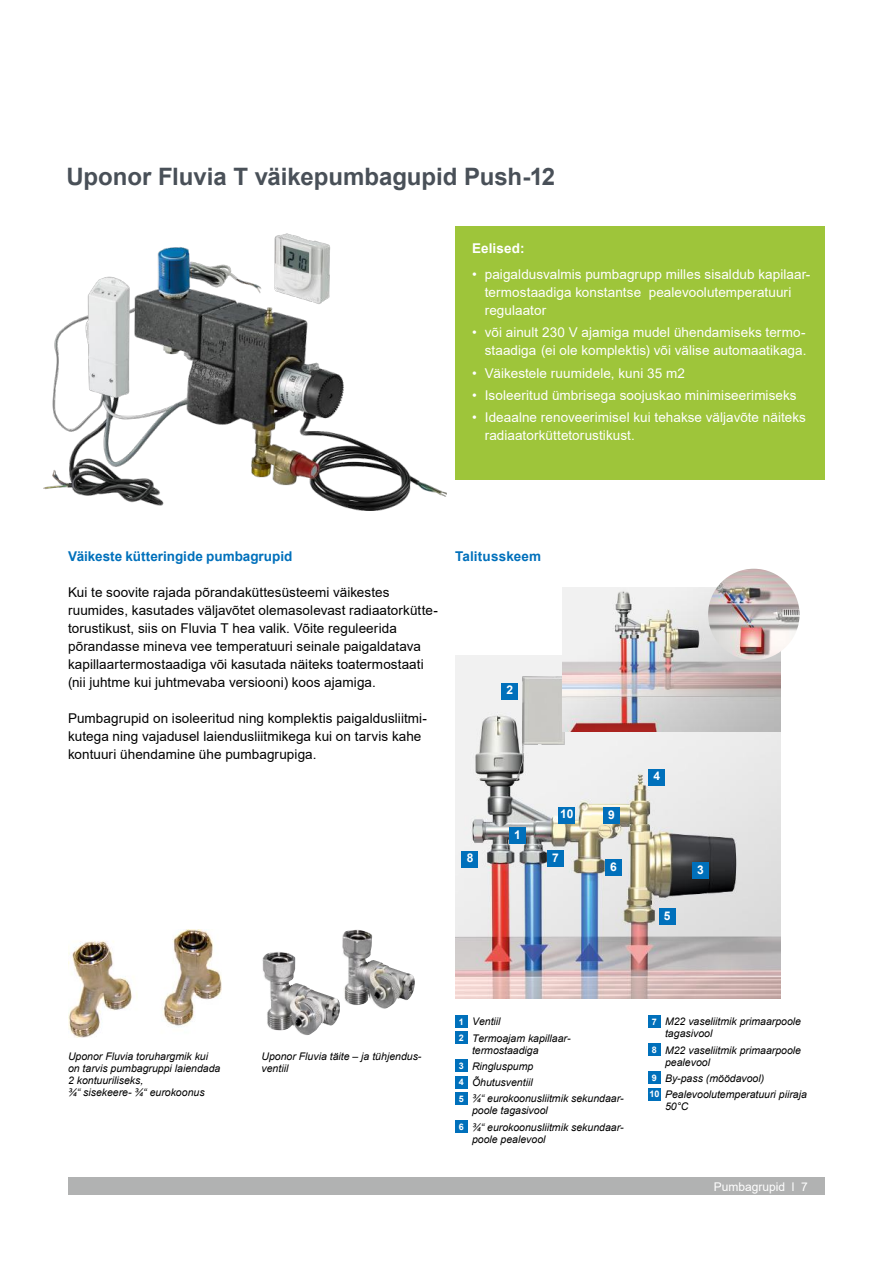
<style>
.page{position:relative;width:893px;height:1263px;background:#fff}
.page>*{position:absolute;margin:0;border:0;box-sizing:border-box;transform-origin:0 0}
.t1{font:700 24px "Arial";color:#495058}
.t2{font:13.5px/18px "Arial";letter-spacing:.005em;color:#000}
.t3{font:13.5px/18px "Arial";letter-spacing:.005em;color:#fff}
.t4{font:700 13.5px "Arial";color:#0070bb}
.t5{font:700 13.5px "Arial";letter-spacing:.01em;color:#fff}
.t6{font:12px "Arial";color:#fff}
.t7{font:700 12px "Arial";color:#fff}
.t8{font:italic 10.5px/12px "Arial";color:#000}
.s1{font-weight:700;font-style:normal;font-size:9px;color:#fff}
</style>
<div class="page">
<div style="left:68px;top:1178px;width:757px;height:17px;background:#b1b2b2"></div>
<div style="left:455px;top:226px;width:370px;height:253px;background:#9ec53a"></div>
<img style="left:44px;top:233px;width:402px;height:278px">
<img style="left:68px;top:930px;width:153px;height:108px">
<img style="left:262px;top:930px;width:153px;height:95px">
<img style="left:455px;top:656px;width:325px;height:342px">
<img style="left:508px;top:663px;width:76px;height:122px">
<img style="left:563px;top:588px;width:217px;height:143px">
<img style="left:708px;top:569px;width:91px;height:91px;border-radius:45px">
<div style="left:501px;top:683px;width:17px;height:17px;background:#0070bb"></div>
<div style="left:509px;top:827px;width:17px;height:17px;background:#0070bb"></div>
<div style="left:603px;top:807px;width:17px;height:17px;background:#0070bb"></div>
<div style="left:461px;top:851px;width:17px;height:17px;background:#0070bb"></div>
<div style="left:547px;top:850px;width:17px;height:17px;background:#0070bb"></div>
<div style="left:605px;top:859px;width:17px;height:17px;background:#0070bb"></div>
<div style="left:558px;top:807px;width:17px;height:17px;background:#0070bb"></div>
<div style="left:692px;top:862px;width:17px;height:17px;background:#0070bb"></div>
<div style="left:659px;top:908px;width:17px;height:17px;background:#0070bb"></div>
<div style="left:648px;top:769px;width:17px;height:17px;background:#0070bb"></div>
<div style="left:455px;top:1015px;width:13px;height:13px;background:#0070bb"></div>
<div style="left:455px;top:1031px;width:13px;height:13px;background:#0070bb"></div>
<div style="left:455px;top:1059px;width:13px;height:13px;background:#0070bb"></div>
<div style="left:455px;top:1076px;width:13px;height:12px;background:#0070bb"></div>
<div style="left:455px;top:1092px;width:13px;height:13px;background:#0070bb"></div>
<div style="left:455px;top:1120px;width:13px;height:13px;background:#0070bb"></div>
<div style="left:648px;top:1015px;width:13px;height:13px;background:#0070bb"></div>
<div style="left:648px;top:1043px;width:13px;height:13px;background:#0070bb"></div>
<div style="left:648px;top:1071px;width:13px;height:13px;background:#0070bb"></div>
<div style="left:648px;top:1088px;width:13px;height:12px;background:#0070bb"></div>
<h1 class="t1" style="left:66px;top:159px;width:490px">Uponor Fluvia T väikepumbagupid Push-12</h1>
<p class="t5" style="left:472px;top:238px;width:54px">Eelised:</p>
<p class="t3" style="left:485px;top:265px;width:327px;text-indent:-13px">• paigaldusvalmis pumbagrupp milles sisaldub kapilaar&shy;termostaadiga konstantse pealevoolutemperatuuri regulaator</p>
<p class="t3" style="left:472px;top:324px;width:336px;text-align:right">• või ainult 230 V ajamiga mudel ühendamiseks termo&shy;staadiga (ei ole komplektis) või välise automaatikaga.</p>
<p class="t3" style="left:472px;top:364px;width:214px">• Väikestele ruumidele, kuni 35 m2</p>
<p class="t3" style="left:472px;top:386px;width:326px">• Isoleeritud ümbrisega soojuskao minimiseerimiseks</p>
<p class="t3" style="left:485px;top:408px;width:323px;text-indent:-13px">• Ideaalne renoveerimisel kui tehakse väljavõte näiteks radiaatorküttetorustikust.</p>
<p class="t4" style="left:68px;top:547px;width:226px">Väikeste kütteringide pumbagrupid</p>
<p class="t4" style="left:455px;top:547px;width:88px">Talitusskeem</p>
<p class="t2" style="left:68px;top:583px;width:371px">Kui te soovite rajada põrandaküttesüsteemi väikestes ruumides, kasutades väljavõtet olemasolevast radiaatorkütte&shy;torustikust, siis on Fluvia T hea valik. Võite reguleerida põrandasse mineva vee temperatuuri seinale paigaldatava kapillaartermostaadiga või kasutada näiteks toatermostaati (nii juhtme kui juhtmevaba versiooni) koos ajamiga.</p>
<p class="t2" style="left:68px;top:709px;width:361px">Pumbagrupid on isoleeritud ning komplektis paigaldusliitmi&shy;kutega ning vajadusel laiendusliitmikega kui on tarvis kahe kontuuri ühendamine ühe pumbagrupiga.</p>
<p class="t7" style="left:507px;top:681px;width:8px">2</p>
<p class="t7" style="left:514px;top:826px;width:8px">1</p>
<p class="t7" style="left:560px;top:805px;width:15px">10</p>
<p class="t7" style="left:467px;top:850px;width:8px">8</p>
<p class="t7" style="left:552px;top:849px;width:8px">7</p>
<p class="t7" style="left:608px;top:806px;width:8px">9</p>
<p class="t7" style="left:610px;top:858px;width:8px">6</p>
<p class="t7" style="left:654px;top:768px;width:8px">4</p>
<p class="t7" style="left:664px;top:907px;width:8px">5</p>
<p class="t7" style="left:697px;top:861px;width:8px">3</p>
<p class="t8" style="left:68px;top:1050px;width:154px">Uponor Fluvia toruhargmik kui on tarvis pumbagruppi laiendada<br>2 kontuuriliseks,<br>¾“ sisekeere- ¾“ eurokoonus</p>
<p class="t8" style="left:261px;top:1050px;width:161px">Uponor Fluvia täite – ja tühjendus&shy;ventiil</p>
<p class="t8" style="left:459px;top:1014px;width:113px;line-height:16.2px"><span class="s1">1</span> Ventiil<br><span class="s1">2</span> Termoajam kapillaar-</p>
<p class="t8" style="left:459px;top:1042px;width:166px;line-height:16.2px;text-indent:13px">termostaadiga<br><span class="s1">3</span> Ringluspump<br><span class="s1">4</span> Õhutusventiil<br><span class="s1">5</span> ¾“ eurokoonusliitmik sekundaar-</p>
<p class="t8" style="left:459px;top:1103px;width:166px;line-height:16.2px;text-indent:13px">poole tagasivool<br><span class="s1">6</span> ¾“ eurokoonusliitmik sekundaar-</p>
<p class="t8" style="left:472px;top:1133px;width:75px">poole pealevool</p>
<p class="t8" style="left:665px;top:1016px;width:137px;text-indent:-13px"><span class="s1">7</span> M22 vaseliitmik primaarpoole tagasivool</p>
<p class="t8" style="left:665px;top:1044px;width:137px;text-indent:-13px"><span class="s1">8</span> M22 vaseliitmik primaarpoole pealevool</p>
<p class="t8" style="left:649px;top:1070px;width:159px;line-height:16.2px"><span class="s1">9</span> By-pass (möödavool)<br><span class="s1">10</span> Pealevoolutemperatuuri piiraja</p>
<p class="t8" style="left:665px;top:1100px;width:25px">50°C</p>
<p class="t6" style="left:714px;top:1178px;width:96px">Pumbagrupid l 7</p>
</div>
